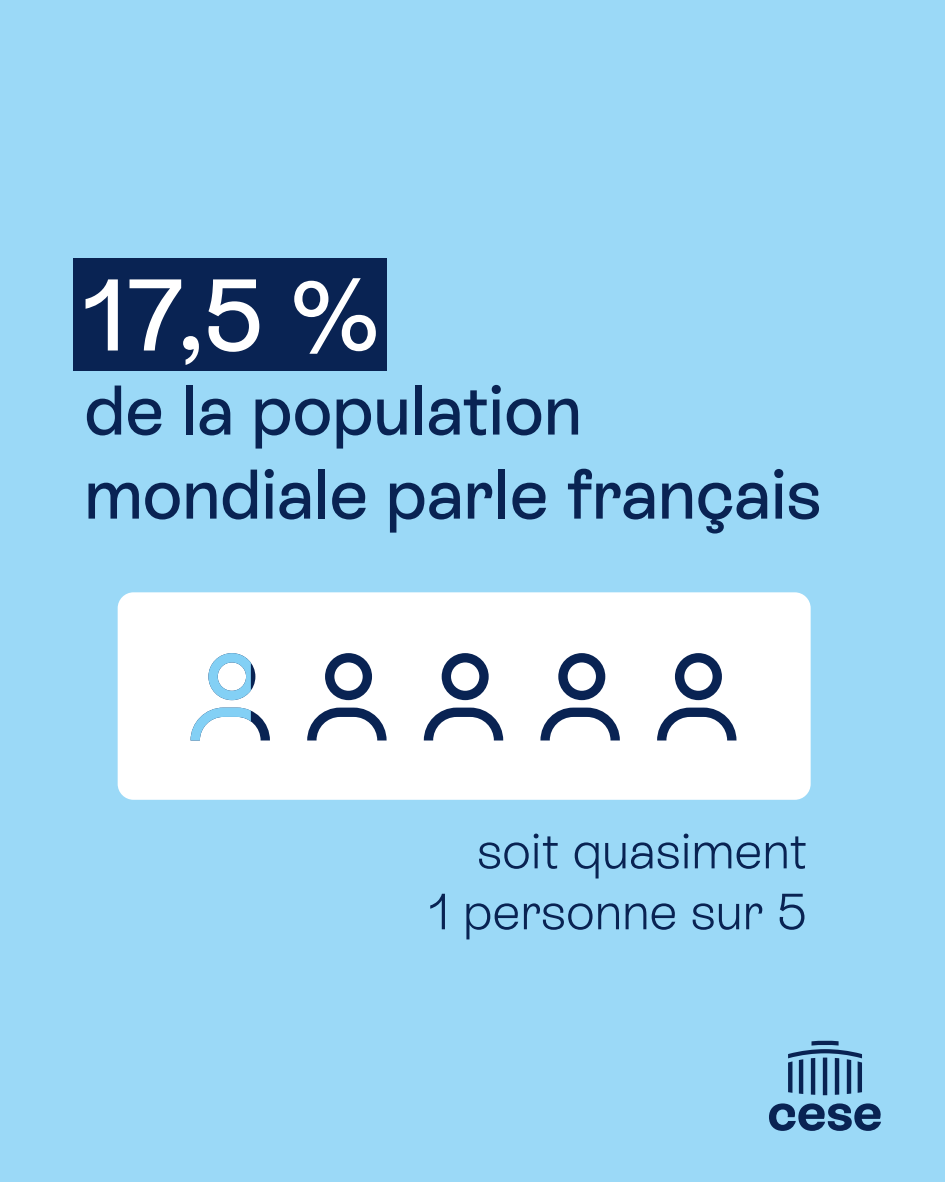
<style>
.page{position:relative;width:945px;height:1182px;background:#fff}
.page>*{position:absolute;margin:0;border:0;box-sizing:border-box;transform-origin:0 0}
.t1{font:500 101.5px "ES Rebond Grotesque";color:#fff}
.t2{font:500 70px/84px "ES Rebond Grotesque";color:#092353}
.t3{font:300 50.75px/60.9px "ES Rebond Grotesque";color:#092353;text-align:right}
</style>
<div class="page">
<div style="left:0;top:0;width:945px;height:1181px;background:#9bd9f7"></div>
<div style="left:74px;top:258px;width:313px;height:112px;background:#092353"></div>
<div style="left:118px;top:592px;width:693px;height:207px;background:#fff;border-radius:16px"></div>
<svg style="left:769px;top:1103px;width:112px;height:27px"></svg>
<svg style="left:788px;top:1040px;width:74px;height:55px"></svg>
<svg style="left:325px;top:653px;width:47px;height:47px"></svg>
<svg style="left:307px;top:707px;width:80px;height:33px"></svg>
<svg style="left:442px;top:653px;width:47px;height:47px"></svg>
<svg style="left:424px;top:707px;width:79px;height:33px"></svg>
<svg style="left:558px;top:653px;width:47px;height:47px"></svg>
<svg style="left:540px;top:707px;width:80px;height:33px"></svg>
<svg style="left:675px;top:653px;width:47px;height:47px"></svg>
<svg style="left:657px;top:707px;width:80px;height:33px"></svg>
<svg style="left:191px;top:707px;width:79px;height:33px"></svg>
<svg style="left:208px;top:653px;width:47px;height:47px"></svg>
<h1 class="t1" style="left:84px;top:247px;width:298px">17,5 %</h1>
<p class="t2" style="left:84px;top:365px;width:738px">de la population mondiale parle français</p>
<p class="t3" style="left:429px;top:818px;width:379px">soit quasiment<br>1 personne sur 5</p>
</div>
